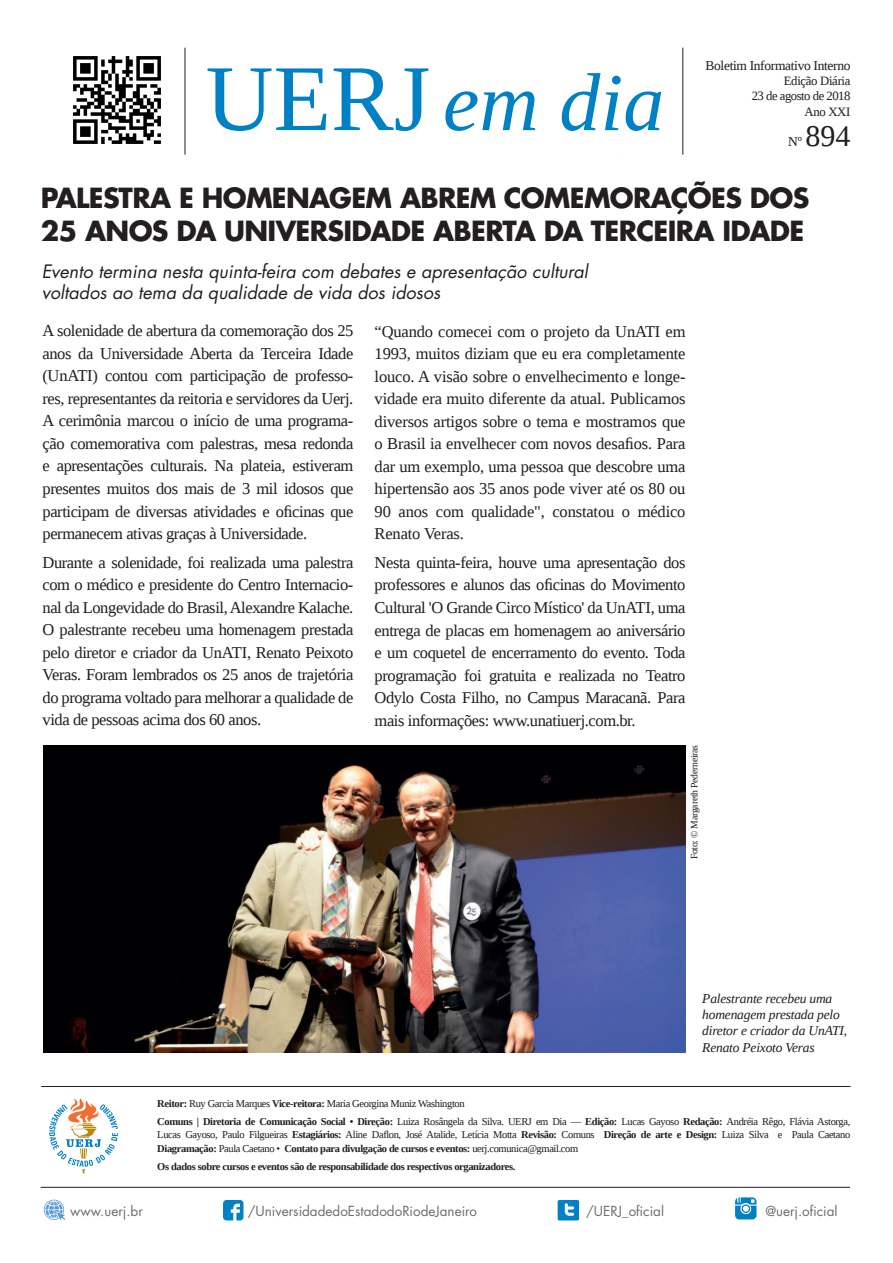
<style>
.page{position:relative;width:893px;height:1263px;background:#fff}
.page>*{position:absolute;margin:0;border:0;box-sizing:border-box;transform-origin:0 0}
.t1{font:italic 82.2px "Liberation Serif";color:#0080c5}
.t2{font:30px "Liberation Serif";color:#231f20}
.t3{font:700 27px/32.4px "Futura LT Pro";letter-spacing:-.025em;color:#231f20}
.t4{font:italic 18px/21.6px "Futura LT Pro";color:#231f20}
.t5{font:16.5px/22.5px "Liberation Serif";letter-spacing:-.025em;color:#231f20;text-align:justify}
.t6{font:italic 13.5px/16.2px "Liberation Serif";letter-spacing:-.015em;color:#231f20}
.t7{font:13.5px "Futura LT Pro";color:#6c6d70}
.t8{font:13.5px "Liberation Serif";letter-spacing:-.025em;color:#231f20}
.t9{font:12.75px/15.3px "Liberation Serif";letter-spacing:-.025em;color:#231f20;text-align:right}
.t10{font:10.5px/17.7px "Liberation Serif";letter-spacing:-.035em;color:#231f20}
.t11{font:700 10.5px "Liberation Serif";letter-spacing:-.035em;color:#231f20}
.t12{font:9.75px "Liberation Serif";letter-spacing:-.025em;color:#231f20}
.s1{font-style:normal;font-size:94.05px}
.s2{font-weight:700}
</style>
<div class="page">
<hr style="left:682px;top:48px;width:1px;height:107px;background:#231f20">
<hr style="left:185px;top:48px;width:1px;height:107px;background:#231f20">
<img style="left:73px;top:56px;width:88px;height:88px">
<hr style="left:41px;top:1086px;width:809px;height:1px;background:#231f20">
<hr style="left:41px;top:1187px;width:809px;height:1px;background:#231f20">
<svg style="left:49px;top:1098px;width:69px;height:76px"></svg>
<svg style="left:44px;top:1199px;width:21px;height:21px"></svg>
<svg style="left:223px;top:1200px;width:20px;height:20px"></svg>
<svg style="left:558px;top:1200px;width:21px;height:20px"></svg>
<svg style="left:735px;top:1197px;width:21px;height:22px"></svg>
<img style="left:44px;top:745px;width:641px;height:307px">
<p class="t8" style="left:705px;top:57px;width:146px">Boletim Informativo Interno</p>
<h1 class="t1" style="left:206px;top:49px;width:460px"><span class="s1">UERJ</span> em dia</h1>
<p class="t9" style="left:752px;top:73px;width:100px">Edição Diária<br>23 de agosto de 2018<br>Ano XXI</p>
<p class="t8" style="left:788px;top:132px;width:15px">Nº</p>
<h2 class="t2" style="left:805px;top:116px;width:46px">894</h2>
<h3 class="t3" style="left:41px;top:181px;width:770px">PALESTRA E HOMENAGEM ABREM COMEMORAÇÕES DOS<br>25 ANOS DA UNIVERSIDADE ABERTA DA TERCEIRA IDADE</h3>
<p class="t4" style="left:42px;top:260px;width:548px">Evento termina nesta quinta-feira com debates e apresentação cultural voltados ao tema da qualidade de vida dos idosos</p>
<p class="t5" style="left:43px;top:320px;width:312px">A solenidade de abertura da comemoração dos 25 anos da Universidade Aberta da Terceira Idade (UnATI) contou com participação de professo&shy;res, representantes da reitoria e servidores da Uerj.<br>A cerimônia marcou o início de uma programa&shy;ção comemorativa com palestras, mesa redonda e apresentações culturais. Na plateia, estiveram presentes muitos dos mais de 3 mil idosos que participam de diversas atividades e oficinas que permanecem ativas graças à Universidade.</p>
<p class="t5" style="left:43px;top:551px;width:312px">Durante a solenidade, foi realizada uma palestra com o médico e presidente do Centro Internacio&shy;nal da Longevidade do Brasil, Alexandre Kalache.<br>O palestrante recebeu uma homenagem prestada pelo diretor e criador da UnATI, Renato Peixoto Veras. Foram lembrados os 25 anos de trajetória do programa voltado para melhorar a qualidade de vida de pessoas acima dos 60 anos.</p>
<p class="t5" style="left:375px;top:320px;width:312px">“Quando comecei com o projeto da UnATI em 1993, muitos diziam que eu era completamente louco. A visão sobre o envelhecimento e longe&shy;vidade era muito diferente da atual. Publicamos diversos artigos sobre o tema e mostramos que o Brasil ia envelhecer com novos desafios. Para dar um exemplo, uma pessoa que descobre uma hipertensão aos 35 anos pode viver até os 80 ou 90 anos com qualidade", constatou o médico Renato Veras.</p>
<p class="t5" style="left:375px;top:551px;width:312px">Nesta quinta-feira, houve uma apresentação dos professores e alunos das oficinas do Movimento Cultural 'O Grande Circo Místico' da UnATI, uma entrega de placas em homenagem ao aniversário e um coquetel de encerramento do evento. Toda programação foi gratuita e realizada no Teatro Odylo Costa Filho, no Campus Maracanã. Para mais informações: www.unatiuerj.com.br.</p>
<p class="t12" style="left:688px;top:859px;width:116px;rotate:-90deg">Foto: © Margareth Pederneiras</p>
<p class="t6" style="left:702px;top:990px;width:146px">Palestrante recebeu uma homenagem prestada pelo diretor e criador da UnATI,<br>Renato Peixoto Veras</p>
<p class="t10" style="left:157px;top:1094px;width:694px"><span class="s2">Reitor:</span> Ruy Garcia Marques <span class="s2">Vice-reitora:</span> Maria Georgina Muniz Washington<br><span class="s2">Comuns | Diretoria de Comunicação Social • Direção:</span> Luiza Rosângela da Silva. UERJ em Dia — <span class="s2">Edição:</span> Lucas Gayoso <span class="s2">Redação:</span> Andréia Rêgo, Flávia Astorga,</p>
<p class="t10" style="left:157px;top:1128px;width:694px;line-height:13.5px">Lucas Gayoso, Paulo Filgueiras <span class="s2">Estagiários:</span> Aline Daflon, José Atalide, Letícia Motta <span class="s2">Revisão:</span> Comuns <span class="s2">Direção de arte e Design:</span> Luiza Silva e Paula Caetano<br><span class="s2">Diagramação:</span> Paula Caetano • <span class="s2">Contato para divulgação de cursos e eventos:</span> uerj.comunica@gmail.com</p>
<p class="t11" style="left:157px;top:1159px;width:360px">Os dados sobre cursos e eventos são de responsabilidade dos respectivos organizadores.</p>
<p class="t7" style="left:70px;top:1201px;width:74px">www.uerj.br</p>
<p class="t7" style="left:248px;top:1201px;width:231px">/UniversidadedoEstadodoRiodeJaneiro</p>
<p class="t7" style="left:586px;top:1201px;width:79px">/UERJ_oficial</p>
<p class="t7" style="left:765px;top:1201px;width:74px">@uerj.oficial</p>
</div>
